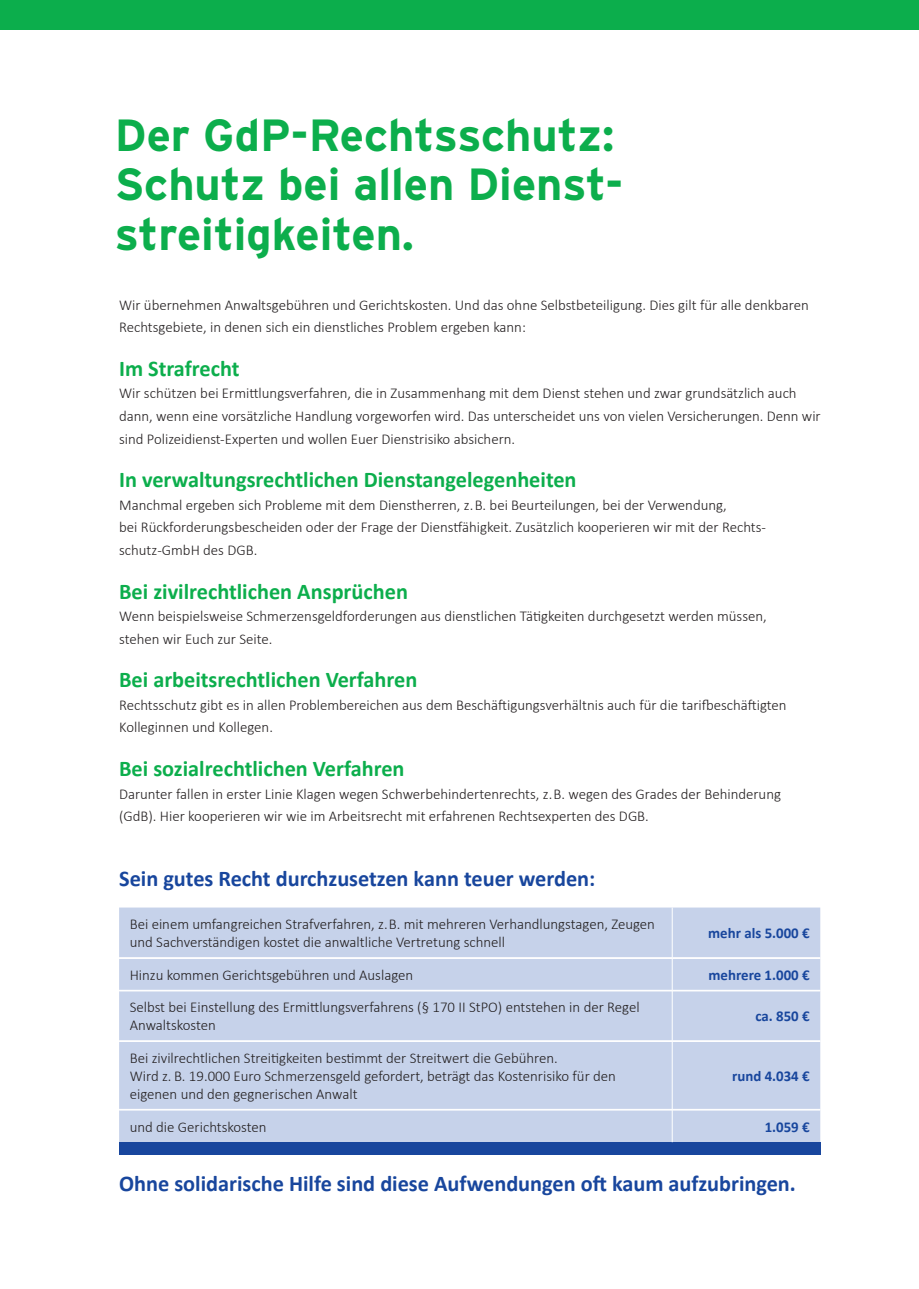
<style>
.page{position:relative;width:919px;height:1289px;background:#fff}
.page>*{position:absolute;margin:0;border:0;box-sizing:border-box;transform-origin:0 0}
.t1{font:700 45px/49.5px "Interstate";color:#0cae4c}
.t2{font:700 22.5px "Calibri";color:#0cae4c}
.t3{font:700 22.5px "Calibri";color:#18469d}
.t4{font:300 15px/22.5px "Calibri";color:#231f20}
.t5{font:700 15px "Calibri";color:#18469d}
</style>
<div class="page">
<div style="left:0;top:0;width:918px;height:30px;background:#0cae4c"></div>
<div style="left:119px;top:907px;width:701px;height:235px;background:#c6d2ea"></div>
<div style="left:119px;top:1142px;width:701px;height:12px;background:#18469d"></div>
<hr style="left:671px;top:907px;width:1px;height:50px;background:#fff">
<hr style="left:671px;top:958px;width:1px;height:32px;background:#fff">
<hr style="left:671px;top:990px;width:1px;height:50px;background:#fff">
<hr style="left:671px;top:1041px;width:1px;height:68px;background:#fff">
<hr style="left:671px;top:1110px;width:1px;height:32px;background:#fff">
<hr style="left:119px;top:957px;width:553px;height:1px;background:#fff">
<hr style="left:119px;top:958px;width:553px;height:1px;background:#fff">
<hr style="left:672px;top:957px;width:148px;height:1px;background:#fff">
<hr style="left:672px;top:958px;width:148px;height:1px;background:#fff">
<hr style="left:119px;top:990px;width:553px;height:1px;background:#fff">
<hr style="left:672px;top:990px;width:148px;height:1px;background:#fff">
<hr style="left:119px;top:1040px;width:553px;height:1px;background:#fff">
<hr style="left:119px;top:1041px;width:553px;height:1px;background:#fff">
<hr style="left:672px;top:1040px;width:148px;height:1px;background:#fff">
<hr style="left:672px;top:1041px;width:148px;height:1px;background:#fff">
<hr style="left:119px;top:1109px;width:553px;height:1px;background:#fff">
<hr style="left:672px;top:1109px;width:148px;height:1px;background:#fff">
<h1 class="t1" style="left:115px;top:110px;width:510px">Der GdP-Rechtsschutz:<br>Schutz bei allen Dienst&shy;streitigkeiten.</h1>
<p class="t4" style="left:119px;top:293px;width:691px">Wir übernehmen Anwaltsgebühren und Gerichtskosten. Und das ohne Selbstbeteiligung. Dies gilt für alle denkbaren<br>Rechtsgebiete, in denen sich ein dienstliches Problem ergeben kann:</p>
<h2 class="t2" style="left:119px;top:352px;width:122px">Im Strafrecht</h2>
<p class="t4" style="left:119px;top:382px;width:703px">Wir schützen bei Ermittlungsverfahren, die in Zusammenhang mit dem Dienst stehen und zwar grundsätzlich auch dann, wenn eine vorsätzliche Handlung vorgeworfen wird. Das unterscheidet uns von vielen Ver sicherungen. Denn wir sind Polizeidienst-Experten und wollen Euer Dienstrisiko absichern.</p>
<h2 class="t2" style="left:119px;top:464px;width:459px">In verwaltungsrechtlichen Dienstangelegenheiten</h2>
<p class="t4" style="left:119px;top:493px;width:648px">Manchmal ergeben sich Probleme mit dem Dienstherren, z. B. bei Beurteilungen, bei der Verwendung,<br>bei Rückforderungsbescheiden oder der Frage der Dienstfähigkeit. Zusätzlich kooperieren wir mit der Rechts&shy;schutz-GmbH des DGB.</p>
<h2 class="t2" style="left:119px;top:575px;width:290px">Bei zivilrechtlichen Ansprüchen</h2>
<p class="t4" style="left:119px;top:604px;width:649px">Wenn beispielsweise Schmerzensgeldforderungen aus dienstlichen Tätigkeiten durchgesetzt werden müssen, stehen wir Euch zur Seite.</p>
<h2 class="t2" style="left:119px;top:664px;width:300px">Bei arbeitsrechtlichen Verfahren</h2>
<p class="t4" style="left:119px;top:693px;width:669px">Rechtsschutz gibt es in allen Problembereichen aus dem Beschäftigungsverhältnis auch für die tarifbeschäftigten<br>Kolleginnen und Kollegen.</p>
<h2 class="t2" style="left:119px;top:752px;width:287px">Bei sozialrechtlichen Verfahren</h2>
<p class="t4" style="left:119px;top:782px;width:663px">Darunter fallen in erster Linie Klagen wegen Schwerbehindertenrechts, z. B. wegen des Grades der Behinderung (GdB). Hier kooperieren wir wie im Arbeitsrecht mit erfahrenen Rechtsexperten des DGB.</p>
<h2 class="t3" style="left:119px;top:862px;width:478px">Sein gutes Recht durchzusetzen kann teuer werden:</h2>
<p class="t4" style="left:130px;top:915px;width:526px;line-height:18px">Bei einem umfangreichen Strafverfahren, z. B. mit mehreren Verhandlungstagen, Zeugen und Sachverständigen kostet die anwaltliche Vertretung schnell</p>
<p class="t5" style="left:708px;top:922px;width:103px">mehr als 5.000 €</p>
<p class="t4" style="left:130px;top:963px;width:285px">Hinzu kommen Gerichtsgebühren und Auslagen</p>
<p class="t5" style="left:708px;top:964px;width:102px">mehrere 1.000 €</p>
<p class="t4" style="left:130px;top:998px;width:511px;line-height:18px">Selbst bei Einstellung des Ermittlungsverfahrens (§ 170 II StPO) entstehen in der Regel<br>Anwaltskosten</p>
<p class="t5" style="left:755px;top:1005px;width:56px">ca. 850 €</p>
<p class="t4" style="left:130px;top:1048px;width:487px;line-height:18px">Bei zivilrechtlichen Streitigkeiten bestimmt der Streitwert die Gebühren.<br>Wird z. B. 19.000 Euro Schmerzensgeld gefordert, beträgt das Kostenrisiko für den eigenen und den gegnerischen Anwalt</p>
<p class="t5" style="left:732px;top:1065px;width:79px">rund 4.034 €</p>
<p class="t4" style="left:130px;top:1115px;width:138px">und die Gerichtskosten</p>
<p class="t5" style="left:764px;top:1115px;width:46px">1.059 €</p>
<h2 class="t3" style="left:119px;top:1167px;width:678px">Ohne solidarische Hilfe sind diese Aufwendungen oft kaum aufzubringen.</h2>
</div>
